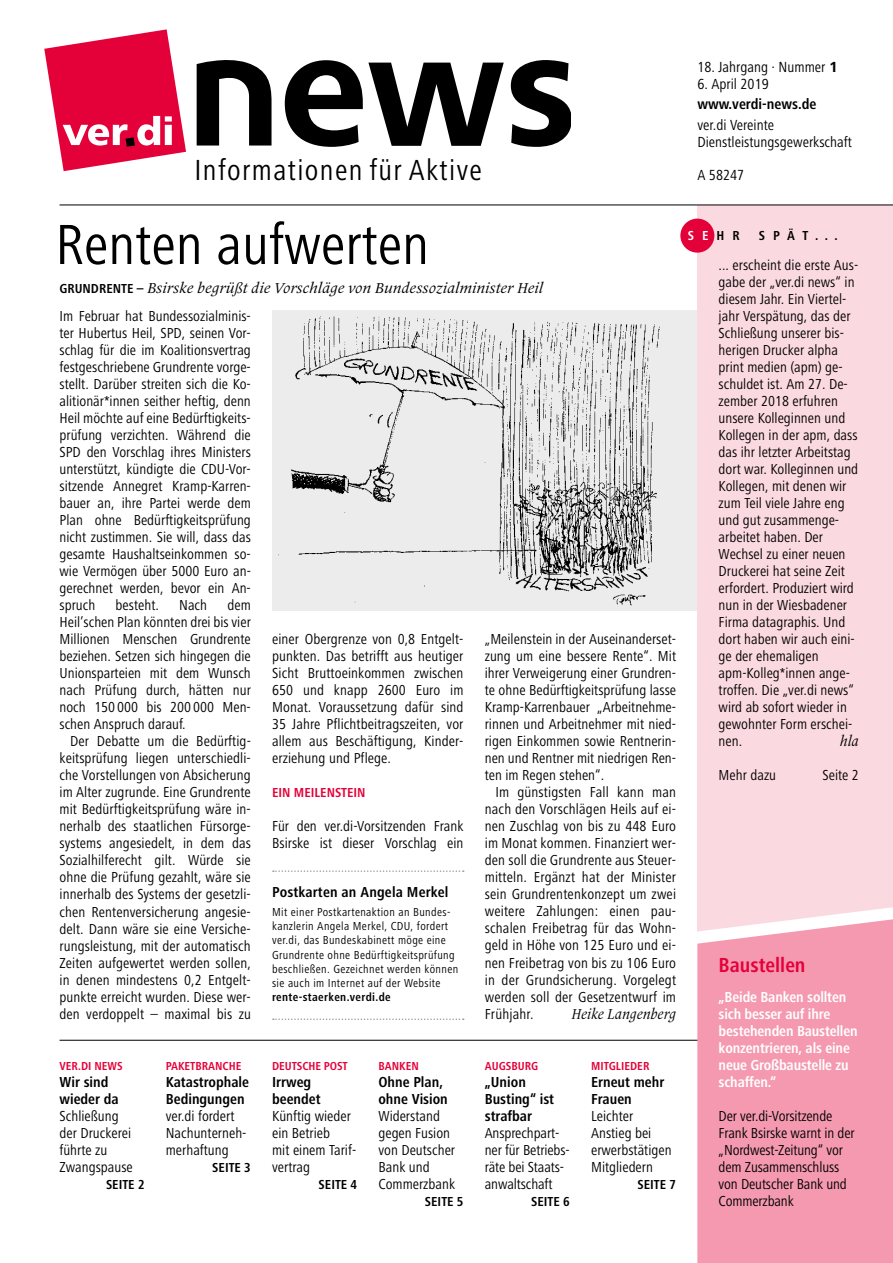
<style>
.page{position:relative;width:893px;height:1263px;background:#fff}
.page>*{position:absolute;margin:0;border:0;box-sizing:border-box;transform-origin:0 0}
.t1{font:58.5px "Frutiger OTF Regular Cn";color:#000}
.t2{font:30.15px "Frutiger OTF Regular Cn";letter-spacing:.045em;color:#000}
.t3{font:21px "Frutiger OTF Bold Cn";color:#e40039}
.t4{font:15.15px/17.1px "Frutiger OTF Regular Cn";color:#000}
.t5{font:15.15px "Frutiger OTF Bold Cn";color:#000}
.t6{font:15px/17px "Frutiger OTF Regular Cn";color:#000}
.t7{font:15px/17px "Frutiger OTF Bold Cn";color:#000}
.t8{font:15px/17px "Frutiger OTF Bold Cn";letter-spacing:-.01em;color:#fff}
.t9{font:italic 15px "Frutiger Serif LT Pro";color:#000}
.t10{font:italic 15px "Frutiger Serif LT Pro";color:#000;scale:.9 1}
.t11{font:13.5px "Frutiger OTF Bold Cn";color:#000}
.t12{font:13.5px "Frutiger OTF Bold Cn";color:#e40039}
.t13{font:13.5px "Frutiger OTF Bold Cn";color:#fff}
.t14{font:12px/14.2px "Frutiger OTF Regular Cn";letter-spacing:.03em;color:#000}
.t15{font:12px "Frutiger OTF Bold Cn";color:#e40039}
.t16{font:12px "Frutiger OTF Bold Cn";letter-spacing:.03em;color:#000}
.s1{font-family:"Frutiger OTF Bold"}
.s2{font-family:"Frutiger OTF Bold Cn";font-style:normal;font-size:13.5px}
.s3{color:#000}
</style>
<div class="page">
<svg style="left:197px;top:60px;width:374px;height:87px"></svg>
<svg style="left:44px;top:29px;width:142px;height:142px"></svg>
<div style="left:272px;top:310px;width:442px;height:300px;background:#ececed"></div>
<img style="left:291px;top:316px;width:369px;height:290px">
<hr style="left:60px;top:1040px;width:833px;height:1px;background:#000">
<div style="left:697px;top:205px;width:196px;height:729px;background:#fbd9e1"></div>
<div style="left:697px;top:951px;width:196px;height:312px;background:#f499b0"></div>
<hr style="left:60px;top:205px;width:833px;height:1px;background:#000">
<svg style="left:697px;top:907px;width:196px;height:44px"></svg>
<div style="left:680px;top:219px;width:34px;height:34px;background:#e40039;border-radius:50%"></div>
<svg style="left:273px;top:870px;width:191px;height:2px"></svg>
<svg style="left:273px;top:1018px;width:191px;height:2px"></svg>
<h2 class="t2" style="left:194px;top:153px;width:289px">Informationen für Aktive</h2>
<p class="t4" style="left:697px;top:58px;width:142px">18. Jahrgang · Nummer <span class="s1">1</span></p>
<p class="t4" style="left:697px;top:75px;width:73px">6. April 2019</p>
<p class="t5" style="left:697px;top:96px;width:121px">www.verdi-news.de</p>
<p class="t4" style="left:697px;top:116px;width:156px">ver.di Vereinte<br>Dienstleistungsgewerkschaft</p>
<p class="t4" style="left:697px;top:167px;width:48px">A 58247</p>
<h1 class="t1" style="left:55px;top:212px;width:375px">Renten aufwerten</h1>
<p class="t9" style="left:60px;top:278px;width:485px"><span class="s2">GRUNDRENTE –</span> Bsirske begrüßt die Vorschläge von Bundessozialminister Heil</p>
<p class="t6" style="left:60px;top:308px;width:193px;text-align:justify">Im Februar hat Bundessozialminis&shy;ter Hubertus Heil, SPD, seinen Vor&shy;schlag für die im Koalitionsvertrag festgeschriebene Grundrente vorge&shy;stellt. Darüber streiten sich die Ko&shy;alitionär*innen seither heftig, denn Heil möchte auf eine Bedürftigkeits&shy;prüfung verzichten. Während die SPD den Vorschlag ihres Ministers unterstützt, kündigte die CDU-Vor&shy;sitzende Annegret Kramp-Karren&shy;bauer an, ihre Partei werde dem Plan ohne Bedürftigkeitsprüfung nicht zustimmen. Sie will, dass das gesamte Haushaltseinkommen so&shy;wie Vermögen über 5000 Euro an&shy;gerechnet werden, bevor ein An&shy;spruch</p>
<p class="t6" style="left:60px;top:597px;width:193px;text-align:justify;text-indent:168px">dem Heil’schen Plan könnten drei bis vier Millionen Menschen Grundrente beziehen. Setzen sich hingegen die Unionsparteien mit dem Wunsch nach Prüfung durch, hätten nur noch 150 000 bis 200 000 Men&shy;schen Anspruch darauf.</p>
<p class="t6" style="left:60px;top:733px;width:193px;text-align:justify;text-indent:11px">Der Debatte um die Bedürftig&shy;keitsprüfung liegen unterschiedli&shy;che Vorstellungen von Absicherung im Alter zugrunde. Eine Grundrente mit Bedürftigkeitsprüfung wäre in&shy;nerhalb des staatlichen Fürsorge&shy;systems angesiedelt, in dem das Sozialhilferecht gilt. Würde sie ohne die Prüfung gezahlt, wäre sie innerhalb des Systems der gesetzli&shy;chen Rentenversicherung angesie&shy;delt. Dann wäre sie eine Versiche&shy;rungsleistung, mit der automatisch Zeiten aufgewertet werden sollen, in denen mindestens 0,2 Entgelt&shy;punkte erreicht wurden. Diese wer&shy;den verdoppelt – maximal bis zu</p>
<p class="t6" style="left:116px;top:597px;width:45px">besteht.</p>
<p class="t6" style="left:179px;top:597px;width:29px">Nach</p>
<p class="t6" style="left:485px;top:631px;width:193px;text-align:justify">„Meilenstein in der Auseinanderset&shy;zung um eine bessere Rente“. Mit ihrer Verweigerung einer Grundren&shy;te ohne Bedürftigkeitsprüfung lasse Kramp-Karrenbauer „Arbeitnehme&shy;rinnen und Arbeitnehmer mit nied&shy;rigen Einkommen sowie Rentnerin&shy;nen und Rentner mit niedrigen Ren&shy;ten im Regen stehen“.</p>
<p class="t6" style="left:485px;top:784px;width:193px;text-align:justify;text-indent:11px">Im günstigsten Fall kann man nach den Vorschlägen Heils auf ei&shy;nen Zuschlag von bis zu 448 Euro im Monat kommen. Finanziert wer&shy;den soll die Grundrente aus Steuer&shy;mitteln. Ergänzt hat der Minister sein Grundrentenkonzept um zwei weitere Zahlungen: einen pau&shy;schalen Freibetrag für das Wohn&shy;geld in Höhe von 125 Euro und ei&shy;nen Freibetrag von bis zu 106 Euro in der Grundsicherung. Vorgelegt werden soll der Gesetzentwurf im Frühjahr.</p>
<p class="t6" style="left:272px;top:631px;width:193px;text-align:justify">einer Obergrenze von 0,8 Entgelt&shy;punkten. Das betrifft aus heutiger Sicht Bruttoeinkommen zwischen 650 und knapp 2600 Euro im Monat. Voraussetzung dafür sind 35 Jahre Pflichtbeitragszeiten, vor allem aus Beschäftigung, Kinder&shy;erziehung und Pflege.</p>
<p class="t12" style="left:272px;top:785px;width:95px">EIN MEILENSTEIN</p>
<p class="t6" style="left:272px;top:818px;width:193px">Für den ver.di-Vorsitzenden Frank<br>Bsirske ist dieser Vorschlag ein</p>
<p class="t7" style="left:272px;top:884px;width:178px">Postkarten an Angela Merkel</p>
<p class="t14" style="left:272px;top:905px;width:188px">Mit einer Postkartenaktion an Bundes&shy;kanzlerin Angela Merkel, CDU, fordert ver.di, das Bundeskabinett möge eine Grundrente ohne Bedürftigkeitsprüfung beschließen. Gezeichnet werden können sie auch im Internet auf der Website</p>
<p class="t16" style="left:272px;top:991px;width:120px">rente-staerken.verdi.de</p>
<p class="t10" style="left:571px;top:1004px;width:118px">Heike Langenberg</p>
<p class="t15" style="left:60px;top:1059px;width:65px">VER.DI NEWS</p>
<p class="t7" style="left:60px;top:1073px;width:61px">Wir sind wieder da</p>
<p class="t6" style="left:60px;top:1107px;width:75px">Schließung der Druckerei führte zu<br>Zwangspause</p>
<p class="t11" style="left:106px;top:1176px;width:40px">SEITE 2</p>
<p class="t15" style="left:166px;top:1059px;width:77px">PAKETBRANCHE</p>
<p class="t7" style="left:166px;top:1073px;width:85px">Katastrophale<br>Bedingungen</p>
<p class="t6" style="left:166px;top:1107px;width:82px">ver.di fordert<br>Nachunterneh&shy;merhaftung</p>
<p class="t11" style="left:212px;top:1159px;width:40px">SEITE 3</p>
<p class="t15" style="left:272px;top:1059px;width:77px">DEUTSCHE POST</p>
<p class="t7" style="left:272px;top:1073px;width:50px">Irrweg beendet</p>
<p class="t6" style="left:272px;top:1107px;width:86px">Künftig wieder ein Betrieb<br>mit einem Tarif&shy;vertrag</p>
<p class="t11" style="left:319px;top:1176px;width:40px">SEITE 4</p>
<p class="t15" style="left:378px;top:1059px;width:42px">BANKEN</p>
<p class="t7" style="left:378px;top:1073px;width:71px">Ohne Plan, ohne Vision</p>
<p class="t6" style="left:378px;top:1107px;width:78px">Widerstand gegen Fusion von Deutscher<br>Bank und<br>Commerzbank</p>
<p class="t11" style="left:425px;top:1193px;width:40px">SEITE 5</p>
<p class="t15" style="left:485px;top:1059px;width:55px">AUGSBURG</p>
<p class="t7" style="left:485px;top:1073px;width:71px">„Union<br>Busting“ ist strafbar</p>
<p class="t6" style="left:485px;top:1124px;width:87px">Ansprechpart&shy;ner für Betriebs&shy;räte bei Staats&shy;anwaltschaft</p>
<p class="t11" style="left:531px;top:1193px;width:40px">SEITE 6</p>
<p class="t15" style="left:591px;top:1059px;width:60px">MITGLIEDER</p>
<p class="t7" style="left:591px;top:1073px;width:75px">Erneut mehr<br>Frauen</p>
<p class="t6" style="left:591px;top:1107px;width:82px">Leichter<br>Anstieg bei erwerbstätigen<br>Mitgliedern</p>
<p class="t11" style="left:638px;top:1176px;width:40px">SEITE 7</p>
<p class="t13" style="left:688px;top:228px;width:53px">SE<span class="s3">HR</span></p>
<p class="t11" style="left:759px;top:228px;width:80px">SPÄT...</p>
<p class="t6" style="left:719px;top:257px;width:141px">... erscheint die erste Aus&shy;gabe der „ver.di news“ in diesem Jahr. Ein Viertel&shy;jahr Verspätung, das der<br>Schließung unserer bis&shy;herigen Drucker alpha print medien (apm) ge&shy;schuldet ist. Am 27. De&shy;zember 2018 erfuhren unsere Kolleginnen und<br>Kollegen in der apm, dass das ihr letzter Arbeitstag dort war. Kolleginnen und<br>Kollegen, mit denen wir zum Teil viele Jahre eng und gut zusammenge&shy;arbeitet haben. Der<br>Wechsel zu einer neuen<br>Druckerei hat seine Zeit erfordert. Produziert wird nun in der Wiesbadener<br>Firma datagraphis. Und dort haben wir auch eini&shy;ge der ehemaligen apm-Kolleg*innen ange&shy;troffen. Die „ver.di news“ wird ab sofort wieder in gewohnter Form erschei&shy;nen.</p>
<p class="t10" style="left:840px;top:732px;width:23px">hla</p>
<p class="t6" style="left:719px;top:767px;width:59px">Mehr dazu</p>
<p class="t6" style="left:822px;top:767px;width:38px">Seite 2</p>
<h3 class="t3" style="left:719px;top:953px;width:88px">Baustellen</h3>
<p class="t8" style="left:719px;top:988px;width:141px">„Beide Banken sollten sich besser auf ihre bestehenden Baustellen konzentrieren, als eine neue Großbaustelle zu schaffen.“</p>
<p class="t6" style="left:719px;top:1107px;width:138px">Der ver.di-Vorsitzende<br>Frank Bsirske warnt in der „Nordwest-Zeitung“ vor dem Zusammenschluss von Deutscher Bank und<br>Commerzbank</p>
</div>
